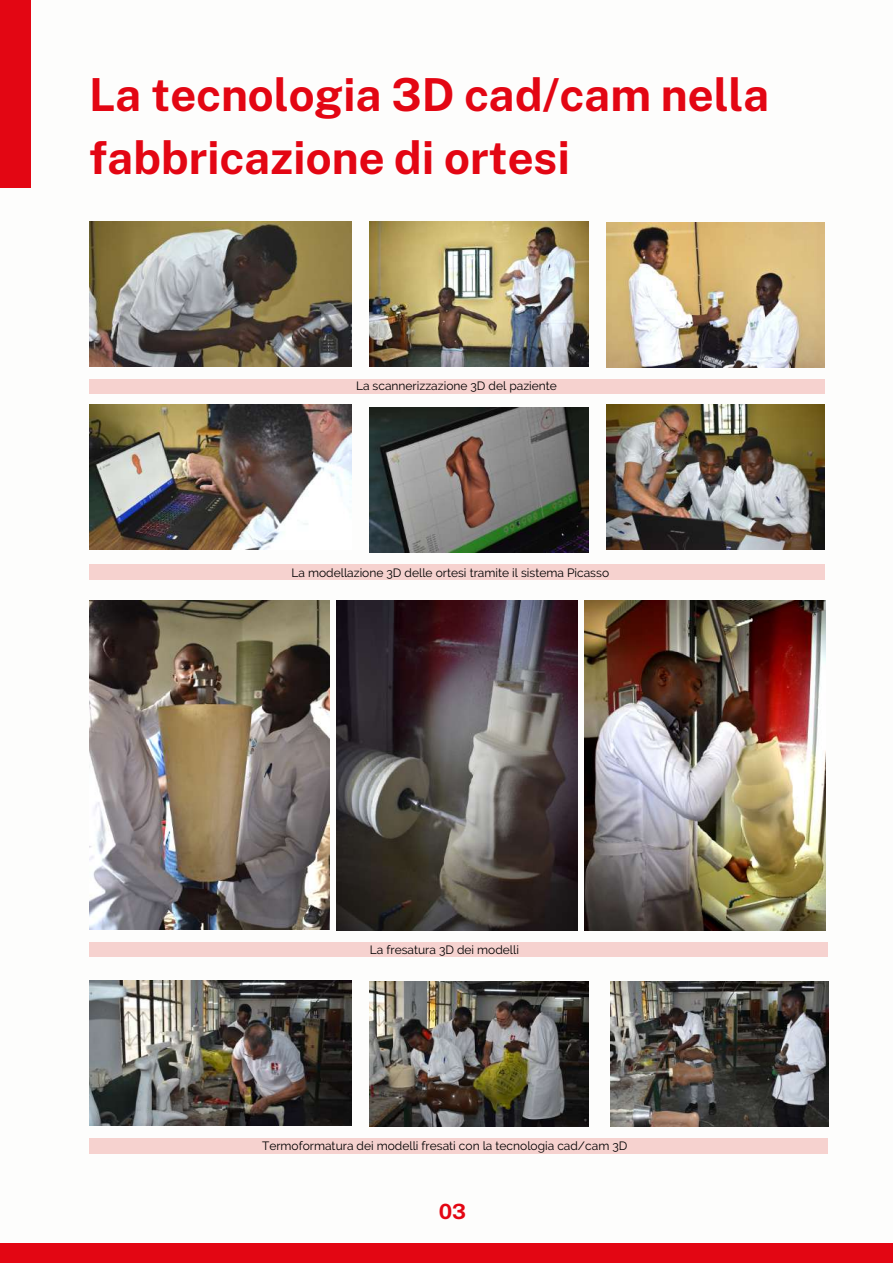
<style>
.page{position:relative;width:893px;height:1264px;background:#fff}
.page>*{position:absolute;margin:0;border:0;box-sizing:border-box;transform-origin:0 0}
.t1{font:700 45.45px/63px "Public Sans";color:#e30613}
.t2{font:700 21px "Public Sans";color:#e30613}
.t3{font:12px "Raleway";color:#000}
</style>
<div class="page">
<div style="left:0;top:1242px;width:892px;height:20px;background:#e30613"></div>
<div style="left:0;top:0;width:31px;height:187px;background:#e30613"></div>
<img style="left:89px;top:405px;width:262px;height:145px">
<img style="left:370px;top:407px;width:218px;height:145px">
<img style="left:606px;top:405px;width:218px;height:145px">
<div style="left:89px;top:941px;width:739px;height:15px;background:#f6d2cf"></div>
<img style="left:89px;top:221px;width:262px;height:145px">
<img style="left:370px;top:221px;width:218px;height:145px">
<img style="left:606px;top:222px;width:218px;height:145px">
<div style="left:89px;top:379px;width:735px;height:14px;background:#f6d2cf"></div>
<div style="left:89px;top:564px;width:736px;height:15px;background:#f6d2cf"></div>
<img style="left:89px;top:980px;width:262px;height:145px">
<img style="left:370px;top:981px;width:218px;height:145px">
<img style="left:610px;top:981px;width:218px;height:145px">
<div style="left:89px;top:1138px;width:739px;height:15px;background:#f6d2cf"></div>
<img style="left:89px;top:600px;width:240px;height:329px">
<img style="left:336px;top:600px;width:241px;height:330px">
<img style="left:584px;top:600px;width:241px;height:330px">
<h1 class="t1" style="left:89px;top:63px;width:681px">La tecnologia 3D cad/cam nella fabbricazione di ortesi</h1>
<p class="t3" style="left:356px;top:378px;width:202px">La scannerizzazione 3D del paziente</p>
<p class="t3" style="left:291px;top:565px;width:319px">La modellazione 3D delle ortesi tramite il sistema Picasso</p>
<p class="t3" style="left:370px;top:942px;width:151px">La fresatura 3D dei modelli</p>
<p class="t3" style="left:262px;top:1138px;width:367px">Termoformatura dei modelli fresati con la tecnologia cad/cam 3D</p>
<h2 class="t2" style="left:438px;top:1199px;width:29px">03</h2>
</div>
